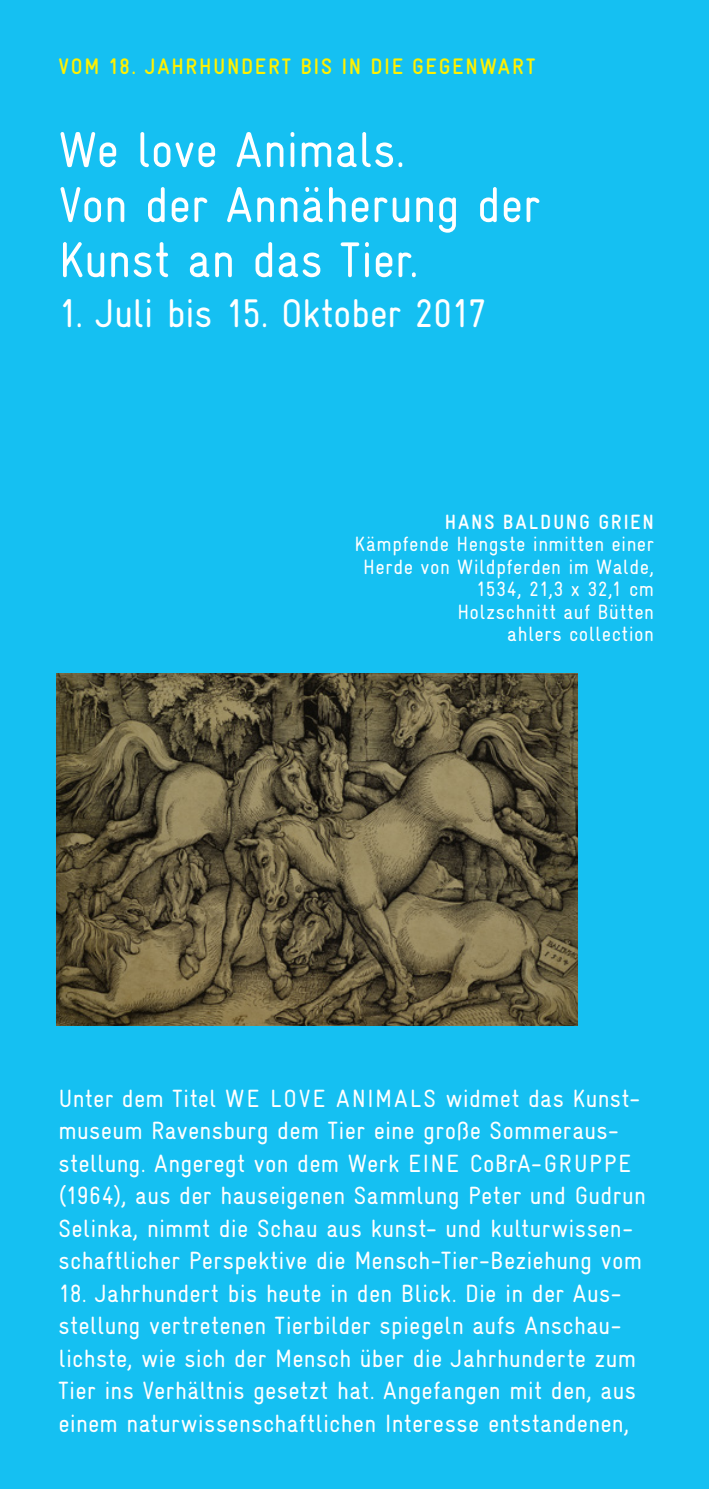
<style>
.page{position:relative;width:709px;height:1489px;background:#fff}
.page>*{position:absolute;margin:0;border:0;box-sizing:border-box;transform-origin:0 0}
.t1{font:condensed 50px/55px "Gravur";color:#fff}
.t2{font:condensed 40px "Gravur";letter-spacing:-.015em;color:#fff}
.Absatzformat_1{font:condensed 25px/32.5px "Gravur";letter-spacing:.01em;color:#fff}
.t3{font:700 condensed 22.5px "Gravur";letter-spacing:.07em;color:#fff101}
.t4{font:condensed 20.75px "Gravur";letter-spacing:.025em;color:#fff}
.t5{font:700 condensed 20.75px "Gravur";letter-spacing:.085em;color:#fff}
</style>
<div class="page">
<div style="left:0;top:0;width:709px;height:1488px;background:#15c0f2"></div>
<img style="left:57px;top:673px;width:521px;height:352px">
<p class="t3" style="left:58px;top:54px;width:478px">VOM 18. JAHRHUNDERT BIS IN DIE GEGENWART</p>
<p class="t1" style="left:58px;top:122px;width:483px">We love Animals.<br>Von der Annäherung der</p>
<p class="t1" style="left:58px;top:232px;width:361px">Kunst an das Tier.</p>
<p class="t2" style="left:58px;top:291px;width:430px">1. Juli bis 15. Oktober 2017</p>
<p class="t5" style="left:444px;top:510px;width:211px">HANS BALDUNG GRIEN</p>
<p class="t4" style="left:354px;top:532px;width:301px">Kämpfende Hengste inmitten einer</p>
<p class="t4" style="left:363px;top:555px;width:292px">Herde von Wildpferden im Walde,</p>
<p class="t4" style="left:476px;top:577px;width:179px">1534, 21,3 x 32,1 cm</p>
<p class="t4" style="left:457px;top:600px;width:198px">Holzschnitt auf Bütten</p>
<p class="t4" style="left:507px;top:622px;width:148px">ahlers collection</p>
<p class="Absatzformat_1" style="left:58px;top:1081px;width:589px">Unter dem Titel WE LOVE ANIMALS widmet das Kunst&shy;museum Ravensburg dem Tier eine große Sommeraus&shy;stellung. Angeregt von dem Werk EINE CoBrA-GRUPPE (1964), aus der hauseigenen Sammlung Peter und Gudrun Selinka, nimmt die Schau aus kunst- und kulturwissen&shy;schaftlicher Perspektive die Mensch-Tier-Beziehung vom</p>
<p class="Absatzformat_1" style="left:58px;top:1276px;width:579px">18. Jahrhundert bis heute in den Blick. Die in der Aus&shy;stellung vertretenen Tierbilder spiegeln aufs Anschau&shy;lichste, wie sich der Mensch über die Jahrhunderte zum Tier ins Verhältnis gesetzt hat. Angefangen mit den, aus einem naturwissenschaftlichen Interesse entstandenen,</p>
</div>
